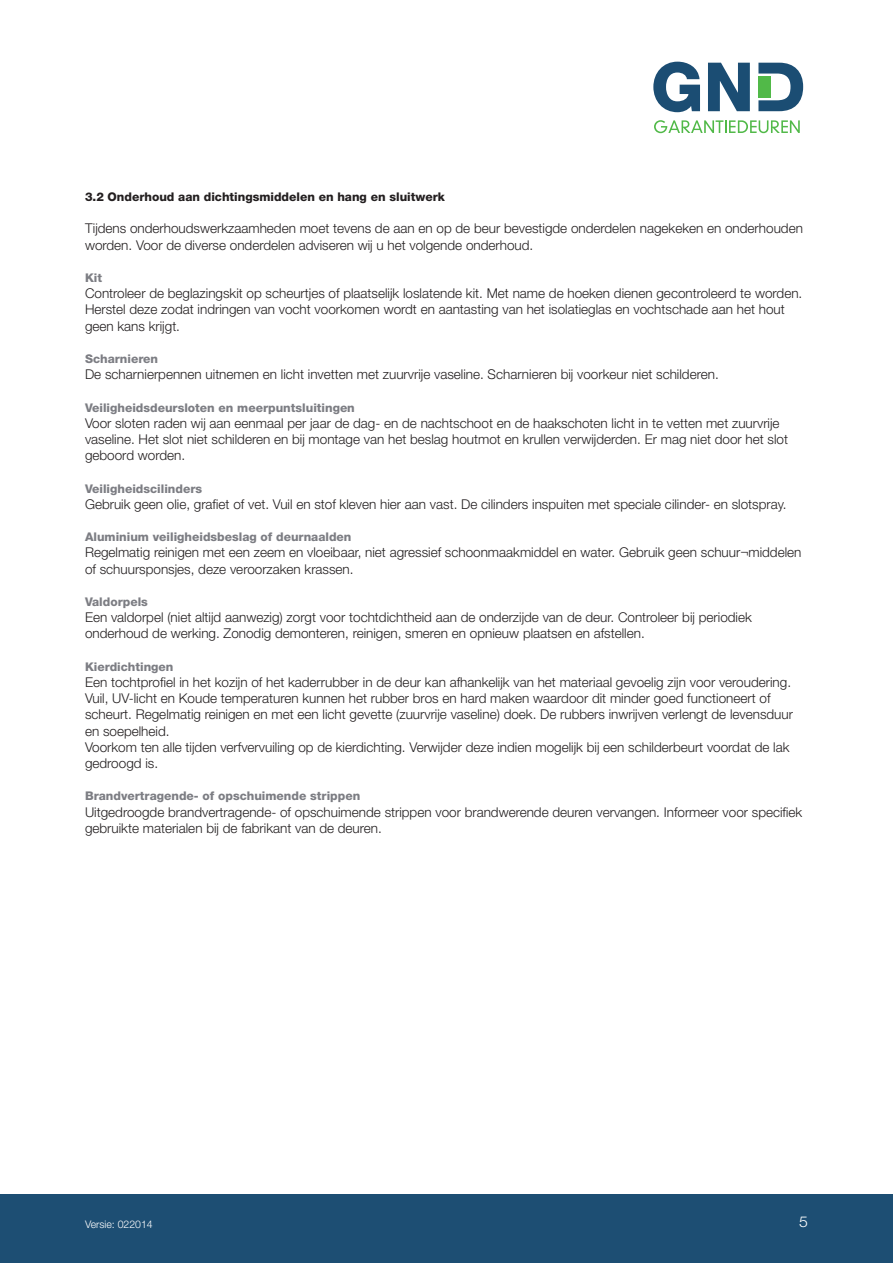
<style>
.page{position:relative;width:893px;height:1263px;background:#fff}
.page>*{position:absolute;margin:0;border:0;box-sizing:border-box;transform-origin:0 0}
.t1{font:300 15px "Helvetica Neue LT Std";color:#fff;scale:1.06 1}
.t2{font:300 13.5px/16.2px "Helvetica Neue LT Std";color:#231f20}
.t3{font:800 12px "Helvetica Neue LT Std";color:#7c7d83}
.t4{font:800 12px "Helvetica Neue LT Std";color:#231f20}
.t5{font:300 10.5px "Helvetica Neue LT Std";color:#fff}
</style>
<div class="page">
<div style="left:0;top:1195px;width:893px;height:68px;background:#1d4e73"></div>
<svg style="left:653px;top:62px;width:47px;height:50px"></svg>
<svg style="left:708px;top:63px;width:42px;height:48px"></svg>
<svg style="left:758px;top:63px;width:45px;height:48px"></svg>
<div style="left:758px;top:76px;width:13px;height:22px;background:#51b948"></div>
<svg style="left:654px;top:120px;width:146px;height:13px"></svg>
<p class="t4" style="left:85px;top:190px;width:361px">3.2 Onderhoud aan dichtingsmiddelen en hang en sluitwerk</p>
<p class="t2" style="left:85px;top:220px;width:719px">Tijdens onderhoudswerkzaamheden moet tevens de aan en op de beur bevestigde onderdelen nagekeken en onderhouden worden. Voor de diverse onderdelen adviseren wij u het volgende onderhoud.</p>
<p class="t3" style="left:85px;top:271px;width:19px">Kit</p>
<p class="t2" style="left:85px;top:285px;width:719px">Controleer de beglazingskit op scheurtjes of plaatselijk loslatende kit. Met name de hoeken dienen gecontroleerd te worden.<br>Herstel deze zodat indringen van vocht voorkomen wordt en aantasting van het isolatieglas en vochtschade aan het hout geen kans krijgt.</p>
<p class="t3" style="left:85px;top:352px;width:75px">Scharnieren</p>
<p class="t2" style="left:85px;top:366px;width:635px">De scharnierpennen uitnemen en licht invetten met zuurvrije vaseline. Scharnieren bij voorkeur niet schilderen.</p>
<p class="t3" style="left:85px;top:400px;width:271px">Veiligheidsdeursloten en meerpuntsluitingen</p>
<p class="t2" style="left:85px;top:415px;width:704px">Voor sloten raden wij aan eenmaal per jaar de dag- en de nachtschoot en de haakschoten licht in te vetten met zuurvrije vaseline. Het slot niet schilderen en bij montage van het beslag houtmot en krullen verwijderden. Er mag niet door het slot geboord worden.</p>
<p class="t3" style="left:85px;top:481px;width:119px">Veiligheidscilinders</p>
<p class="t2" style="left:85px;top:496px;width:703px">Gebruik geen olie, grafiet of vet. Vuil en stof kleven hier aan vast. De cilinders inspuiten met speciale cilinder- en slotspray.</p>
<p class="t3" style="left:85px;top:530px;width:268px">Aluminium veiligheidsbeslag of deurnaalden</p>
<p class="t2" style="left:85px;top:544px;width:718px">Regelmatig reinigen met een zeem en vloeibaar, niet agressief schoonmaakmiddel en water. Gebruik geen schuur¬middelen of schuursponsjes, deze veroorzaken krassen.</p>
<p class="t3" style="left:85px;top:595px;width:64px">Valdorpels</p>
<p class="t2" style="left:85px;top:609px;width:668px">Een valdorpel (niet altijd aanwezig) zorgt voor tochtdichtheid aan de onderzijde van de deur. Controleer bij periodiek onderhoud de werking. Zonodig demonteren, reinigen, smeren en opnieuw plaatsen en afstellen.</p>
<p class="t3" style="left:85px;top:659px;width:90px">Kierdichtingen</p>
<p class="t2" style="left:85px;top:674px;width:709px">Een tochtprofiel in het kozijn of het kaderrubber in de deur kan afhankelijk van het materiaal gevoelig zijn voor veroudering.<br>Vuil, UV-licht en Koude temperaturen kunnen het rubber bros en hard maken waardoor dit minder goed functioneert of scheurt. Regelmatig reinigen en met een licht gevette (zuurvrije vaseline) doek. De rubbers inwrijven verlengt de levensduur en soepelheid.</p>
<p class="t2" style="left:85px;top:739px;width:706px">Voorkom ten alle tijden verfvervuiling op de kierdichting. Verwijder deze indien mogelijk bij een schilderbeurt voordat de lak gedroogd is.</p>
<p class="t3" style="left:85px;top:789px;width:277px">Brandvertragende- of opschuimende strippen</p>
<p class="t2" style="left:85px;top:803px;width:719px">Uitgedroogde brandvertragende- of opschuimende strippen voor brandwerende deuren vervangen. Informeer voor specifiek gebruikte materialen bij de fabrikant van de deuren.</p>
<p class="t5" style="left:85px;top:1218px;width:69px">Versie: 022014</p>
<p class="t1" style="left:799px;top:1212px;width:10px">5</p>
</div>
